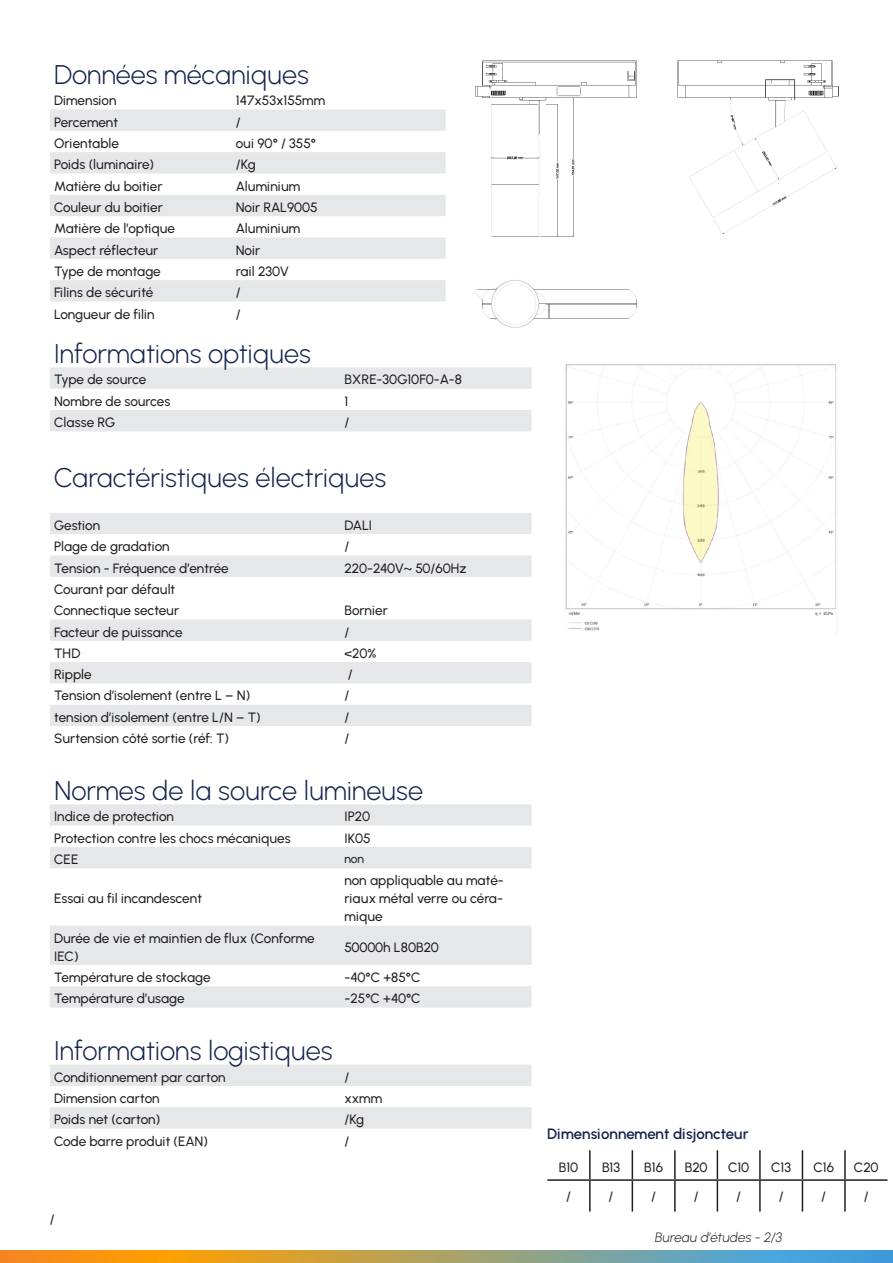
<style>
.page{position:relative;width:893px;height:1263px;background:#fff}
.page>*{position:absolute;margin:0;border:0;box-sizing:border-box;transform-origin:0 0}
.t1{font:300 27px "Urbanist";color:#15244b}
.Texte_courant{font:600 15px "Urbanist";letter-spacing:-.01em;color:#15244b}
.Texte_courant-2{font:500 13.5px/18px "Urbanist";letter-spacing:-.005em;color:#231f20;text-align:justify}
.Texte_courant-3{font:italic 300 13.5px "Urbanist";color:#231f20}
.Texte_courant-4{font:500 12px "Urbanist";color:#231f20}
</style>
<div class="page">
<svg style="left:0;top:1251px;width:893px;height:12px"></svg>
<img style="left:475px;top:60px;width:364px;height:268px">
<svg style="left:50px;top:367px;width:481px;height:64px"></svg>
<svg style="left:50px;top:513px;width:481px;height:213px"></svg>
<svg style="left:50px;top:804px;width:481px;height:324px"></svg>
<svg style="left:50px;top:109px;width:396px;height:192px;fill:#e6e7e9"></svg>
<hr style="left:589px;top:1150px;width:2px;height:29px;background:#231f20">
<svg style="left:632px;top:1150px;width:1px;height:29px"></svg>
<hr style="left:674px;top:1150px;width:2px;height:29px;background:#231f20">
<svg style="left:717px;top:1150px;width:1px;height:29px"></svg>
<hr style="left:759px;top:1150px;width:2px;height:29px;background:#231f20">
<svg style="left:802px;top:1150px;width:1px;height:29px"></svg>
<hr style="left:844px;top:1150px;width:2px;height:29px;background:#231f20">
<hr style="left:547px;top:1179px;width:43px;height:2px;background:#231f20">
<hr style="left:590px;top:1179px;width:42px;height:2px;background:#231f20">
<hr style="left:589px;top:1181px;width:2px;height:30px;background:#231f20">
<hr style="left:632px;top:1179px;width:43px;height:2px;background:#231f20">
<hr style="left:632px;top:1181px;width:1px;height:30px;background:#231f20">
<hr style="left:675px;top:1179px;width:42px;height:2px;background:#231f20">
<hr style="left:674px;top:1181px;width:2px;height:30px;background:#231f20">
<hr style="left:717px;top:1179px;width:43px;height:2px;background:#231f20">
<hr style="left:717px;top:1181px;width:1px;height:30px;background:#231f20">
<hr style="left:760px;top:1179px;width:42px;height:2px;background:#231f20">
<hr style="left:759px;top:1181px;width:2px;height:30px;background:#231f20">
<hr style="left:802px;top:1179px;width:43px;height:2px;background:#231f20">
<hr style="left:802px;top:1181px;width:1px;height:30px;background:#231f20">
<hr style="left:845px;top:1179px;width:42px;height:2px;background:#231f20">
<hr style="left:844px;top:1181px;width:2px;height:30px;background:#231f20">
<img style="left:565px;top:364px;width:271px;height:267px">
<p class="t1" style="left:54px;top:58px;width:256px">Données mécaniques</p>
<p class="Texte_courant-2" style="left:54px;top:92px;width:64px">Dimension</p>
<p class="Texte_courant-2" style="left:236px;top:92px;width:91px">147x53x155mm</p>
<p class="Texte_courant-2" style="left:54px;top:113px;width:65px">Percement</p>
<p class="Texte_courant-2" style="left:236px;top:113px;width:6px">/</p>
<p class="Texte_courant-2" style="left:54px;top:134px;width:66px">Orientable</p>
<p class="Texte_courant-2" style="left:236px;top:134px;width:82px">oui 90° / 355°</p>
<p class="Texte_courant-2" style="left:54px;top:155px;width:101px">Poids (luminaire)</p>
<p class="Texte_courant-2" style="left:236px;top:155px;width:21px">/Kg</p>
<p class="Texte_courant-2" style="left:54px;top:177px;width:110px">Matière du boitier</p>
<p class="Texte_courant-2" style="left:236px;top:177px;width:66px">Aluminium</p>
<p class="Texte_courant-2" style="left:54px;top:198px;width:110px">Couleur du boitier</p>
<p class="Texte_courant-2" style="left:236px;top:198px;width:83px">Noir RAL9005</p>
<p class="Texte_courant-2" style="left:54px;top:219px;width:122px">Matière de l’optique</p>
<p class="Texte_courant-2" style="left:236px;top:219px;width:66px">Aluminium</p>
<p class="Texte_courant-2" style="left:54px;top:241px;width:106px">Aspect réflecteur</p>
<p class="Texte_courant-2" style="left:236px;top:241px;width:26px">Noir</p>
<p class="Texte_courant-2" style="left:54px;top:262px;width:108px">Type de montage</p>
<p class="Texte_courant-2" style="left:236px;top:262px;width:54px">rail 230V</p>
<p class="Texte_courant-2" style="left:54px;top:283px;width:101px">Filins de sécurité</p>
<p class="Texte_courant-2" style="left:236px;top:283px;width:6px">/</p>
<p class="Texte_courant-2" style="left:54px;top:305px;width:102px">Longueur de filin</p>
<p class="Texte_courant-2" style="left:236px;top:305px;width:6px">/</p>
<p class="t1" style="left:54px;top:337px;width:258px">Informations optiques</p>
<p class="Texte_courant-2" style="left:54px;top:371px;width:94px">Type de source</p>
<p class="Texte_courant-2" style="left:344px;top:371px;width:119px">BXRE-30G10F0-A-8</p>
<p class="Texte_courant-2" style="left:54px;top:392px;width:118px">Nombre de sources</p>
<p class="Texte_courant-2" style="left:344px;top:392px;width:5px">1</p>
<p class="Texte_courant-2" style="left:54px;top:413px;width:62px">Classe RG</p>
<p class="Texte_courant-2" style="left:344px;top:413px;width:6px">/</p>
<p class="t1" style="left:54px;top:461px;width:334px">Caractéristiques électriques</p>
<p class="Texte_courant-2" style="left:54px;top:516px;width:48px">Gestion</p>
<p class="Texte_courant-2" style="left:344px;top:516px;width:29px">DALI</p>
<p class="Texte_courant-2" style="left:54px;top:537px;width:117px">Plage de gradation</p>
<p class="Texte_courant-2" style="left:344px;top:537px;width:6px">/</p>
<p class="Texte_courant-2" style="left:54px;top:559px;width:176px">Tension - Fréquence d’entrée</p>
<p class="Texte_courant-2" style="left:344px;top:559px;width:124px">220-240V~ 50/60Hz</p>
<p class="Texte_courant-2" style="left:54px;top:580px;width:123px">Courant par défault</p>
<p class="Texte_courant-2" style="left:54px;top:601px;width:126px">Connectique secteur</p>
<p class="Texte_courant-2" style="left:344px;top:601px;width:45px">Bornier</p>
<p class="Texte_courant-2" style="left:54px;top:623px;width:130px">Facteur de puissance</p>
<p class="Texte_courant-2" style="left:344px;top:623px;width:6px">/</p>
<p class="Texte_courant-2" style="left:54px;top:644px;width:28px">THD</p>
<p class="Texte_courant-2" style="left:344px;top:644px;width:34px">&lt;20%</p>
<p class="Texte_courant-2" style="left:54px;top:665px;width:39px">Ripple</p>
<p class="Texte_courant-2" style="left:348px;top:665px;width:6px">/</p>
<p class="Texte_courant-2" style="left:54px;top:687px;width:198px">Tension d’isolement (entre L – N)</p>
<p class="Texte_courant-2" style="left:344px;top:687px;width:6px">/</p>
<p class="Texte_courant-2" style="left:54px;top:708px;width:208px">tension d’isolement (entre L/N – T)</p>
<p class="Texte_courant-2" style="left:344px;top:708px;width:6px">/</p>
<p class="Texte_courant-2" style="left:54px;top:729px;width:176px">Surtension côté sortie (réf: T)</p>
<p class="Texte_courant-2" style="left:344px;top:729px;width:6px">/</p>
<p class="t1" style="left:54px;top:774px;width:371px">Normes de la source lumineuse</p>
<p class="Texte_courant-2" style="left:54px;top:808px;width:122px">Indice de protection</p>
<p class="Texte_courant-2" style="left:344px;top:808px;width:27px">IP20</p>
<p class="Texte_courant-2" style="left:54px;top:829px;width:238px">Protection contre les chocs mécaniques</p>
<p class="Texte_courant-2" style="left:344px;top:829px;width:28px">IK05</p>
<p class="Texte_courant-2" style="left:54px;top:850px;width:26px">CEE</p>
<p class="Texte_courant-4" style="left:344px;top:852px;width:21px">non</p>
<p class="Texte_courant-2" style="left:54px;top:890px;width:149px">Essai au fil incandescent</p>
<p class="Texte_courant-2" style="left:344px;top:872px;width:161px">non appliquable au maté&shy;riaux métal verre ou céra&shy;mique</p>
<p class="Texte_courant-2" style="left:54px;top:929px;width:262px">Durée de vie et maintien de flux (Conforme<br>IEC)</p>
<p class="Texte_courant-2" style="left:344px;top:938px;width:96px">50000h L80B20</p>
<p class="Texte_courant-2" style="left:54px;top:968px;width:158px">Température de stockage</p>
<p class="Texte_courant-2" style="left:344px;top:968px;width:78px">-40°C +85°C</p>
<p class="Texte_courant-2" style="left:54px;top:990px;width:132px">Température d’usage</p>
<p class="Texte_courant-2" style="left:344px;top:990px;width:78px">-25°C +40°C</p>
<p class="t1" style="left:54px;top:1035px;width:280px">Informations logistiques</p>
<p class="Texte_courant-2" style="left:54px;top:1068px;width:173px">Conditionnement par carton</p>
<p class="Texte_courant-2" style="left:344px;top:1068px;width:6px">/</p>
<p class="Texte_courant-2" style="left:54px;top:1089px;width:107px">Dimension carton</p>
<p class="Texte_courant-2" style="left:344px;top:1089px;width:39px">xxmm</p>
<p class="Texte_courant-2" style="left:54px;top:1110px;width:108px">Poids net (carton)</p>
<p class="Texte_courant-2" style="left:344px;top:1110px;width:21px">/Kg</p>
<p class="Texte_courant-2" style="left:54px;top:1132px;width:155px">Code barre produit (EAN)</p>
<p class="Texte_courant-2" style="left:344px;top:1132px;width:6px">/</p>
<p class="Texte_courant-2" style="left:50px;top:1211px;width:6px">/</p>
<p class="Texte_courant" style="left:547px;top:1124px;width:203px">Dimensionnement disjoncteur</p>
<p class="Texte_courant-2" style="left:559px;top:1158px;width:21px">B10</p>
<p class="Texte_courant-2" style="left:602px;top:1158px;width:20px">B13</p>
<p class="Texte_courant-2" style="left:644px;top:1158px;width:20px">B16</p>
<p class="Texte_courant-2" style="left:685px;top:1158px;width:24px">B20</p>
<p class="Texte_courant-2" style="left:728px;top:1158px;width:23px">C10</p>
<p class="Texte_courant-2" style="left:771px;top:1158px;width:21px">C13</p>
<p class="Texte_courant-2" style="left:813px;top:1158px;width:22px">C16</p>
<p class="Texte_courant-2" style="left:854px;top:1158px;width:26px">C20</p>
<p class="Texte_courant-2" style="left:566px;top:1188px;width:6px">/</p>
<p class="Texte_courant-2" style="left:609px;top:1188px;width:6px">/</p>
<p class="Texte_courant-2" style="left:651px;top:1188px;width:6px">/</p>
<p class="Texte_courant-2" style="left:694px;top:1188px;width:6px">/</p>
<p class="Texte_courant-2" style="left:736px;top:1188px;width:6px">/</p>
<p class="Texte_courant-2" style="left:779px;top:1188px;width:6px">/</p>
<p class="Texte_courant-2" style="left:821px;top:1188px;width:6px">/</p>
<p class="Texte_courant-2" style="left:864px;top:1188px;width:6px">/</p>
<p class="Texte_courant-3" style="left:656px;top:1229px;width:129px">Bureau d’études - 2/3</p>
</div>
